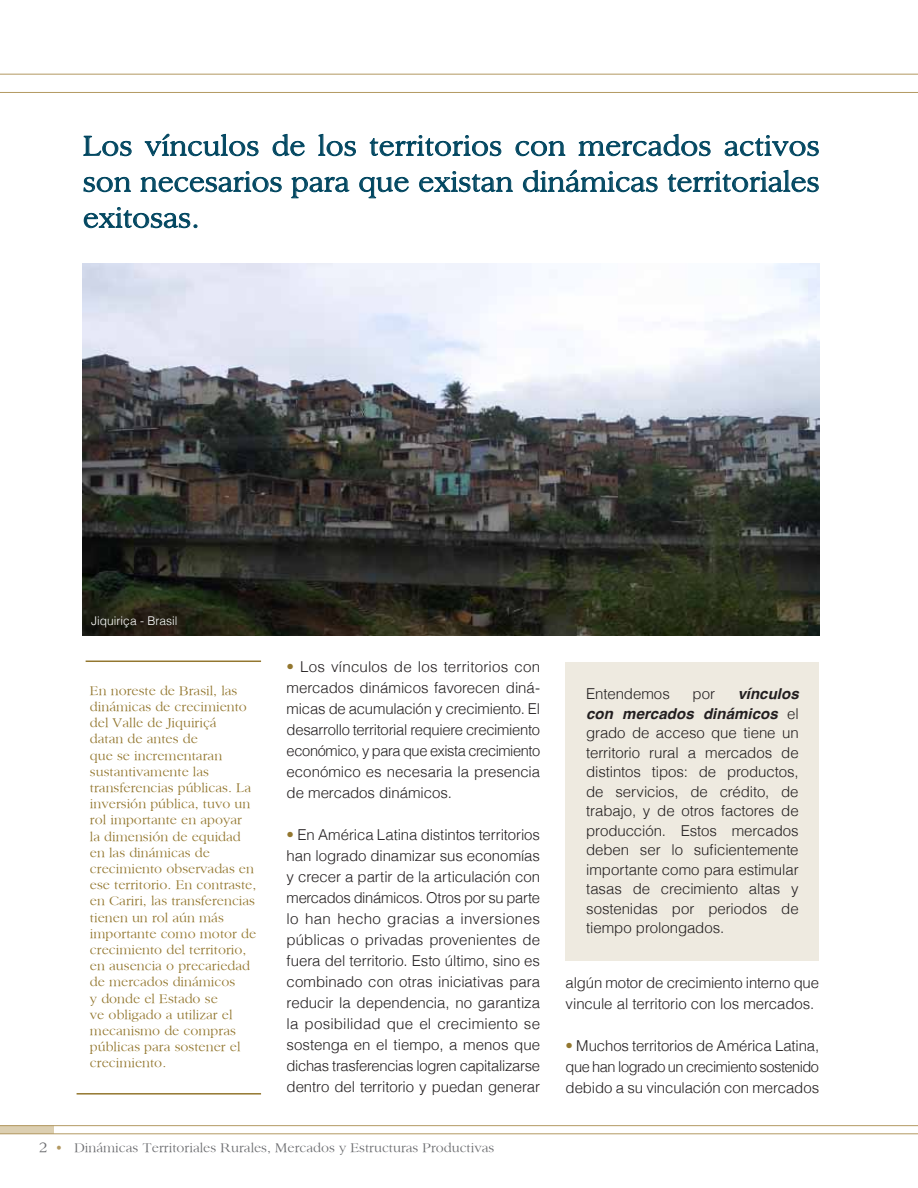
<style>
.page{position:relative;width:918px;height:1188px;background:#fff}
.page>*{position:absolute;margin:0;border:0;box-sizing:border-box;transform-origin:0 0}
.t1{font:30px/36px "Sanford";color:#014660;text-align:justify}
.t2{font:300 15px/21px "Helvetica";letter-spacing:-.005em;color:#231f20;text-align:justify}
.t3{font:13.5px/16.2px "Sanford";color:#93772f}
.t4{font:13.5px "Sanford";color:#6c6d70}
.t5{font:300 12px "Helvetica";color:#fff}
.s1{color:#93772f}
.s2{font-size:15px}
.s3{color:#b39962}
.s4{font-weight:700;font-style:italic}
</style>
<div class="page">
<div style="left:0;top:1126px;width:54px;height:8px;background:#dccfb1"></div>
<hr style="left:0;top:1125px;width:918px;height:1px;background:#b39962">
<hr style="left:0;top:74px;width:918px;height:1px;background:#b39962">
<hr style="left:0;top:92px;width:918px;height:1px;background:#b39962">
<hr style="left:0;top:1134px;width:918px;height:1px;background:#b39962">
<svg style="left:83px;top:134px;width:736px;height:95px"></svg>
<div style="left:566px;top:662px;width:253px;height:299px;background:#eeeae0"></div>
<hr style="left:86px;top:661px;width:175px;height:1px;background:#93772f">
<hr style="left:77px;top:1093px;width:184px;height:2px;background:#93772f">
<img style="left:83px;top:264px;width:736px;height:371px">
<h1 class="t1" style="left:83px;top:127px;width:738px">Los vínculos de los territorios con mercados activos son necesarios para que existan dinámicas territoriales exitosas.</h1>
<p class="t5" style="left:91px;top:613px;width:88px">Jiquiriça - Brasil</p>
<p class="t3" style="left:90px;top:682px;width:168px">En noreste de Brasil, las dinámicas de crecimiento del Valle de Jiquiriçá<br>datan de antes de<br>que se incrementaran sustantivamente las transferencias públicas. La inversión pública, tuvo un rol importante en apoyar<br>la dimensión de equidad en las dinámicas de crecimiento observadas en ese territorio. En contraste, en Cariri, las transferencias tienen un rol aún más importante como motor de crecimiento del territorio, en ausencia o precariedad de mercados dinámicos<br>y donde el Estado se<br>ve obligado a utilizar el mecanismo de compras públicas para sostener el crecimiento.</p>
<p class="t2" style="left:287px;top:656px;width:255px"><span class="s1">•</span> Los vínculos de los territorios con mercados dinámicos favorecen diná&shy;micas de acumulación y crecimiento. El desarrollo territorial requiere crecimiento económico, y para que exista crecimiento económico es necesaria la presencia de mercados dinámicos.</p>
<p class="t2" style="left:287px;top:824px;width:255px"><span class="s1">•</span> En América Latina distintos territorios han logrado dinamizar sus economías y crecer a partir de la articulación con mercados dinámicos. Otros por su parte lo han hecho gracias a inversiones públicas o privadas provenientes de fuera del territorio. Esto último, sino es combinado con otras iniciativas para reducir la dependencia, no garantiza la posibilidad que el crecimiento se sostenga en el tiempo, a menos que dichas trasferencias logren capitalizarse dentro del territorio y puedan generar</p>
<p class="t4" style="left:39px;top:1140px;width:457px"><span class="s2">2</span> <span class="s3">•</span> Dinámicas Territoriales Rurales, Mercados y Estructuras Productivas</p>
<p class="t2" style="left:586px;top:684px;width:214px;line-height:19.5px;text-indent:152px"><span class="s4">vínculos con mercados dinámicos</span> el grado de acceso que tiene un territorio rural a mercados de distintos tipos: de productos, de servicios, de crédito, de trabajo, y de otros factores de producción. Estos mercados deben ser lo suficientemente importante como para estimular tasas de crecimiento altas y sostenidas por periodos de tiempo prolongados.</p>
<p class="t2" style="left:586px;top:683px;width:85px">Entendemos</p>
<p class="t2" style="left:693px;top:683px;width:24px">por</p>
<p class="t2" style="left:566px;top:972px;width:255px">algún motor de crecimiento interno que vincule al territorio con los mercados.</p>
<p class="t2" style="left:566px;top:1035px;width:255px"><span class="s1">•</span> Muchos territorios de América Latina, que han logrado un crecimiento sostenido debido a su vinculación con mercados</p>
</div>
